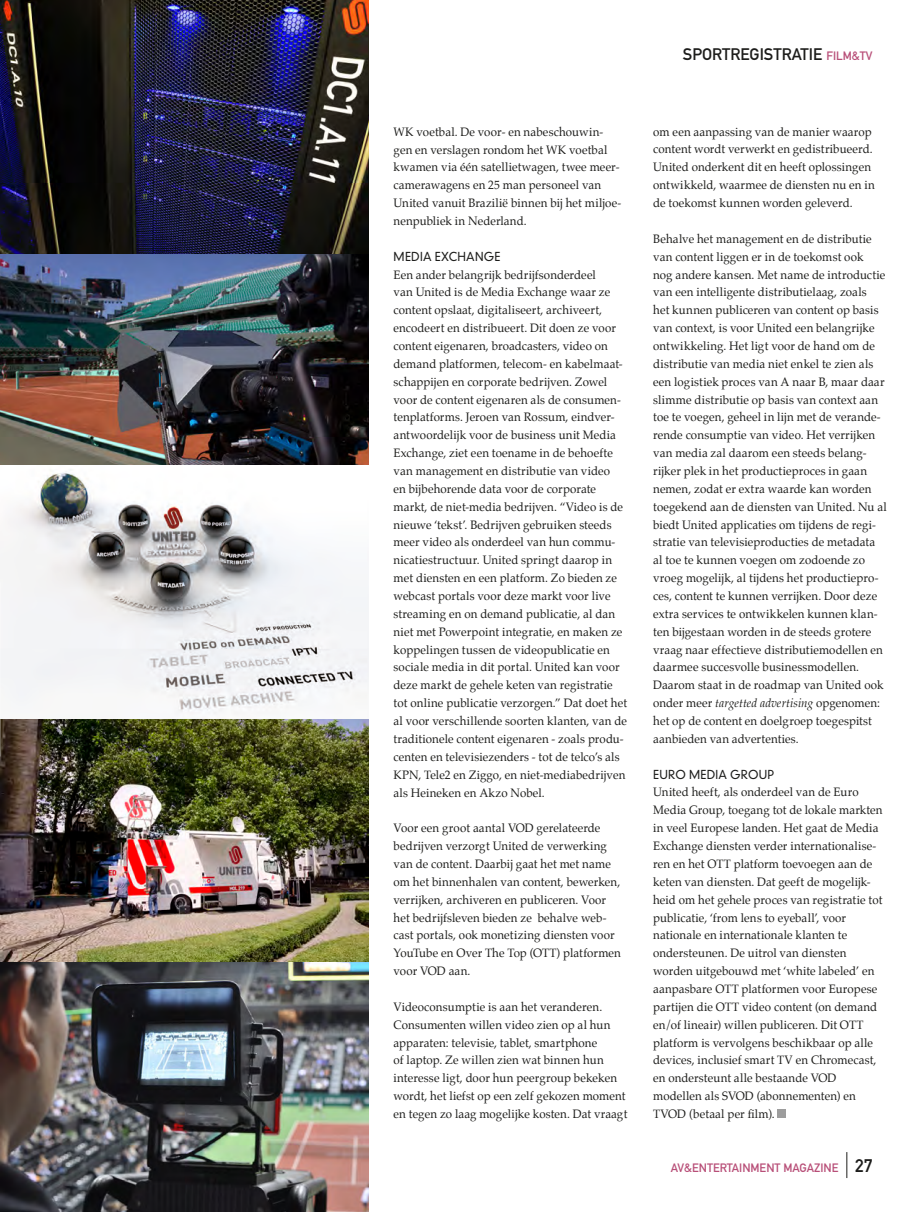
<style>
.page{position:relative;width:915px;height:1212px;background:#fff}
.page>*{position:absolute;margin:0;border:0;box-sizing:border-box;transform-origin:0 0}
.t1{font:16.5px "DIN Mittelschrift";color:#1d1d1b}
.t2{font:12px/17.9px "Palatino";letter-spacing:.01em;color:#1d1d1b;scale:.96 1}
.t3{font:300 12px "DIN Neuzeit Grotesk";letter-spacing:.02em;color:#1d1d1b;scale:.96 1}
.t4{font:12px "DIN Mittelschrift";color:#b84f78}
.s1{font-size:12px;color:#b84f78}
.s2{font-style:italic}
.s3{font-size:18px;color:#1d1d1b}
</style>
<div class="page">
<div style="left:777px;top:1109px;width:8px;height:9px;background:#9d9d9d"></div>
<img style="left:0;top:0;width:368px;height:254px">
<img style="left:0;top:254px;width:368px;height:211px">
<img style="left:0;top:719px;width:368px;height:244px">
<img style="left:0;top:963px;width:368px;height:249px">
<img style="left:1px;top:469px;width:367px;height:245px">
<svg style="left:846px;top:1152px;width:1px;height:26px"></svg>
<h1 class="t1" style="left:682px;top:44px;width:191px">SPORTREGISTRATIE <span class="s1">FILM&amp;TV</span></h1>
<p class="t2" style="left:393px;top:123px;width:239px">WK voetbal. De voor- en nabeschouwin&shy;gen en verslagen rondom het WK voetbal kwamen via één satellietwagen, twee meer&shy;camerawagens en 25 man personeel van United vanuit Brazilië binnen bij het miljoe&shy;nenpubliek in Nederland.</p>
<p class="t3" style="left:393px;top:249px;width:113px">MEDIA EXCHANGE</p>
<p class="t2" style="left:393px;top:265px;width:245px">Een ander belangrijk bedrijfsonderdeel<br>van United is de Media Exchange waar ze content opslaat, digitaliseert, archiveert, encodeert en distribueert. Dit doen ze voor content eigenaren, broadcasters, video on demand platformen, telecom- en kabelmaat&shy;schappijen en corporate bedrijven. Zowel voor de content eigenaren als de consumen&shy;tenplatforms. Jeroen van Rossum, eindver&shy;antwoordelijk voor de business unit Media Exchange, ziet een toename in de behoefte van management en distributie van video<br>en bijbehorende data voor de corporate markt, de niet-media bedrijven. “Video is de nieuwe ‘tekst’. Bedrijven gebruiken steeds meer video als onderdeel van hun commu&shy;nicatiestructuur. United springt daarop in met diensten en een platform. Zo bieden ze webcast portals voor deze markt voor live streaming en on demand publicatie, al dan niet met Powerpoint integratie, en maken ze koppelingen tussen de videopublicatie en sociale media in dit portal. United kan voor deze markt de gehele keten van registratie tot online publicatie verzorgen.” Dat doet het al voor verschillende soorten klanten, van de traditionele content eigenaren - zoals produ&shy;centen en televisiezenders - tot de telco’s als KPN, Tele2 en Ziggo, en niet-mediabedrijven als Heineken en Akzo Nobel.</p>
<p class="t2" style="left:393px;top:819px;width:238px">Voor een groot aantal VOD gerelateerde bedrijven verzorgt United de verwerking van de content. Daarbij gaat het met name om het binnenhalen van content, bewerken, verrijken, archiveren en publiceren. Voor het bedrijfsleven bieden ze behalve web&shy;cast portals, ook monetizing diensten voor YouTube en Over The Top (OTT) platformen voor VOD aan.</p>
<p class="t2" style="left:393px;top:998px;width:245px">Videoconsumptie is aan het veranderen.<br>Consumenten willen video zien op al hun apparaten: televisie, tablet, smartphone<br>of laptop. Ze willen zien wat binnen hun interesse ligt, door hun peergroup bekeken wordt, het liefst op een zelf gekozen moment en tegen zo laag mogelijke kosten. Dat vraagt</p>
<p class="t2" style="left:653px;top:123px;width:232px">om een aanpassing van de manier waarop content wordt verwerkt en gedistribueerd.<br>United onderkent dit en heeft oplossingen ontwikkeld, waarmee de diensten nu en in de toekomst kunnen worden geleverd.</p>
<p class="t2" style="left:653px;top:230px;width:245px">Behalve het management en de distributie van content liggen er in de toekomst ook<br>nog andere kansen. Met name de introductie van een intelligente distributielaag, zoals<br>het kunnen publiceren van content op basis van context, is voor United een belangrijke ontwikkeling. Het ligt voor de hand om de distributie van media niet enkel te zien als een logistiek proces van A naar B, maar daar slimme distributie op basis van context aan toe te voegen, geheel in lijn met de verande&shy;rende consumptie van video. Het verrijken van media zal daarom een steeds belang&shy;rijker plek in het productieproces in gaan nemen, zodat er extra waarde kan worden toegekend aan de diensten van United. Nu al biedt United applicaties om tijdens de regi&shy;stratie van televisieproducties de metadata al toe te kunnen voegen om zodoende zo vroeg mogelijk, al tijdens het productiepro&shy;ces, content te kunnen verrijken. Door deze extra services te ontwikkelen kunnen klan&shy;ten bijgestaan worden in de steeds grotere vraag naar effectieve distributiemodellen en daarmee succesvolle businessmodellen.<br>Daarom staat in de roadmap van United ook onder meer <span class="s2">targetted advertising</span> opgenomen: het op de content en doelgroep toegespitst aanbieden van advertenties.</p>
<p class="t3" style="left:653px;top:767px;width:127px">EURO MEDIA GROUP</p>
<p class="t2" style="left:653px;top:783px;width:240px">United heeft, als onderdeel van de Euro Media Group, toegang tot de lokale markten in veel Europese landen. Het gaat de Media Exchange diensten verder internationalise&shy;ren en het OTT platform toevoegen aan de keten van diensten. Dat geeft de mogelijk&shy;heid om het gehele proces van registratie tot publicatie, ‘from lens to eyeball’, voor nationale en internationale klanten te ondersteunen. De uitrol van diensten worden uitgebouwd met ‘white labeled’ en aanpasbare OTT platformen voor Europese partijen die OTT video content (on demand en/of lineair) willen publiceren. Dit OTT platform is vervolgens beschikbaar op alle devices, inclusief smart TV en Chromecast, en ondersteunt alle bestaande VOD modellen als SVOD (abonnementen) en TVOD (betaal per film).</p>
<p class="t4" style="left:670px;top:1161px;width:203px">AV&amp;ENTERTAINMENT MAGAZINE <span class="s3">27</span></p>
</div>
